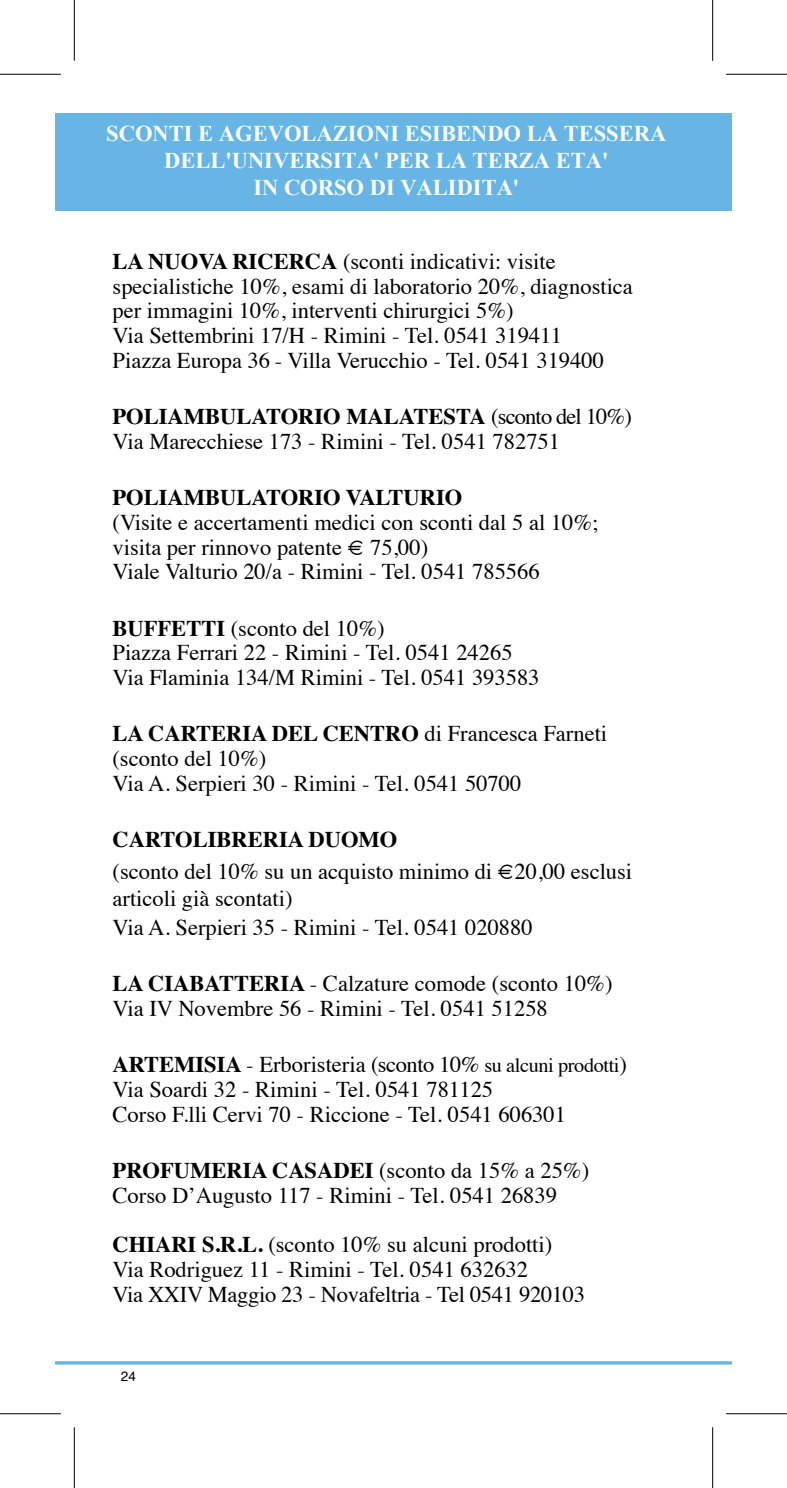
<style>
.page{position:relative;width:787px;height:1488px;background:#fff}
.page>*{position:absolute;margin:0;border:0;box-sizing:border-box;transform-origin:0 0}
.t1{font:22.5px/24.8px "Times";color:#000001}
.t2{font:700 22.5px/27px "Times New Roman";color:#fff;text-align:center}
.t3{font:700 22.5px "Times";color:#000001}
.t4{font:13.5px "Helvetica";color:#000001}
.s1{font-weight:700}
.s2{font-size:20.25px}
</style>
<div class="page">
<div style="left:55px;top:113px;width:676px;height:98px;background:#66b5e4"></div>
<hr style="left:55px;top:1361px;width:676px;height:3px;background:#66b5e4">
<hr style="left:0;top:74px;width:61px;height:1px;background:#000">
<hr style="left:726px;top:74px;width:60px;height:1px;background:#000">
<hr style="left:0;top:1413px;width:61px;height:1px;background:#000">
<hr style="left:726px;top:1413px;width:60px;height:1px;background:#000">
<hr style="left:74px;top:0;width:1px;height:61px;background:#000">
<hr style="left:74px;top:1427px;width:1px;height:61px;background:#000">
<hr style="left:712px;top:0;width:1px;height:61px;background:#000">
<hr style="left:712px;top:1427px;width:1px;height:61px;background:#000">
<p class="t2" style="left:106px;top:119px;width:561px">SCONTI E AGEVOLAZIONI ESIBENDO LA TESSERA<br>DELL'UNIVERSITA' PER LA TERZA ETA'<br>IN CORSO DI VALIDITA'</p>
<p class="t1" style="left:112px;top:247px;width:521px"><span class="s1">LA NUOVA RICERCA</span> (sconti indicativi: visite specialistiche 10%, esami di laboratorio 20%, diagnostica per immagini 10%, interventi chirurgici 5%)<br>Via Settembrini 17/H - Rimini - Tel. 0541 319411<br>Piazza Europa 36 - Villa Verucchio - Tel. 0541 319400</p>
<p class="t1" style="left:112px;top:402px;width:520px"><span class="s1">POLIAMBULATORIO MALATESTA</span> (sconto del 10%)<br>Via Marecchiese 173 - Rimini - Tel. 0541 782751</p>
<p class="t3" style="left:112px;top:476px;width:351px">POLIAMBULATORIO VALTURIO</p>
<p class="t1" style="left:112px;top:508px;width:487px">(Visite e accertamenti medici con sconti dal 5 al 10%; visita per rinnovo patente € 75,00)<br>Viale Valturio 20/a - Rimini - Tel. 0541 785566</p>
<p class="t1" style="left:112px;top:614px;width:428px"><span class="s1">BUFFETTI</span> (sconto del 10%)<br>Piazza Ferrari 22 - Rimini - Tel. 0541 24265<br>Via Flaminia 134/M Rimini - Tel. 0541 393583</p>
<p class="t1" style="left:112px;top:719px;width:496px"><span class="s1">LA CARTERIA DEL CENTRO</span> di Francesca Farneti (sconto del 10%)<br>Via A. Serpieri 30 - Rimini - Tel. 0541 50700</p>
<p class="t3" style="left:112px;top:818px;width:286px">CARTOLIBRERIA DUOMO</p>
<p class="t1" style="left:112px;top:856px;width:521px;line-height:27px">(sconto del 10% su un acquisto minimo di €20,00 esclusi articoli già scontati)</p>
<p class="t1" style="left:112px;top:913px;width:421px">Via A. Serpieri 35 - Rimini - Tel. 0541 020880</p>
<p class="t1" style="left:112px;top:969px;width:501px"><span class="s1">LA CIABATTERIA</span> - Calzature comode (sconto 10%)<br>Via IV Novembre 56 - Rimini - Tel. 0541 51258</p>
<p class="t1" style="left:112px;top:1050px;width:516px"><span class="s1">ARTEMISIA</span> - Erboristeria (sconto 10% <span class="s2">su alcuni prodotti</span>)<br>Via Soardi 32 - Rimini - Tel. 0541 781125<br>Corso F.lli Cervi 70 - Riccione - Tel. 0541 606301</p>
<p class="t1" style="left:112px;top:1156px;width:478px"><span class="s1">PROFUMERIA CASADEI</span> (sconto da 15% a 25%)<br>Corso D’Augusto 117 - Rimini - Tel. 0541 26839</p>
<p class="t1" style="left:112px;top:1230px;width:474px"><span class="s1">CHIARI S.R.L.</span> (sconto 10% su alcuni prodotti)<br>Via Rodriguez 11 - Rimini - Tel. 0541 632632<br>Via XXIV Maggio 23 - Novafeltria - Tel 0541 920103</p>
<p class="t4" style="left:121px;top:1366px;width:17px">24</p>
</div>
